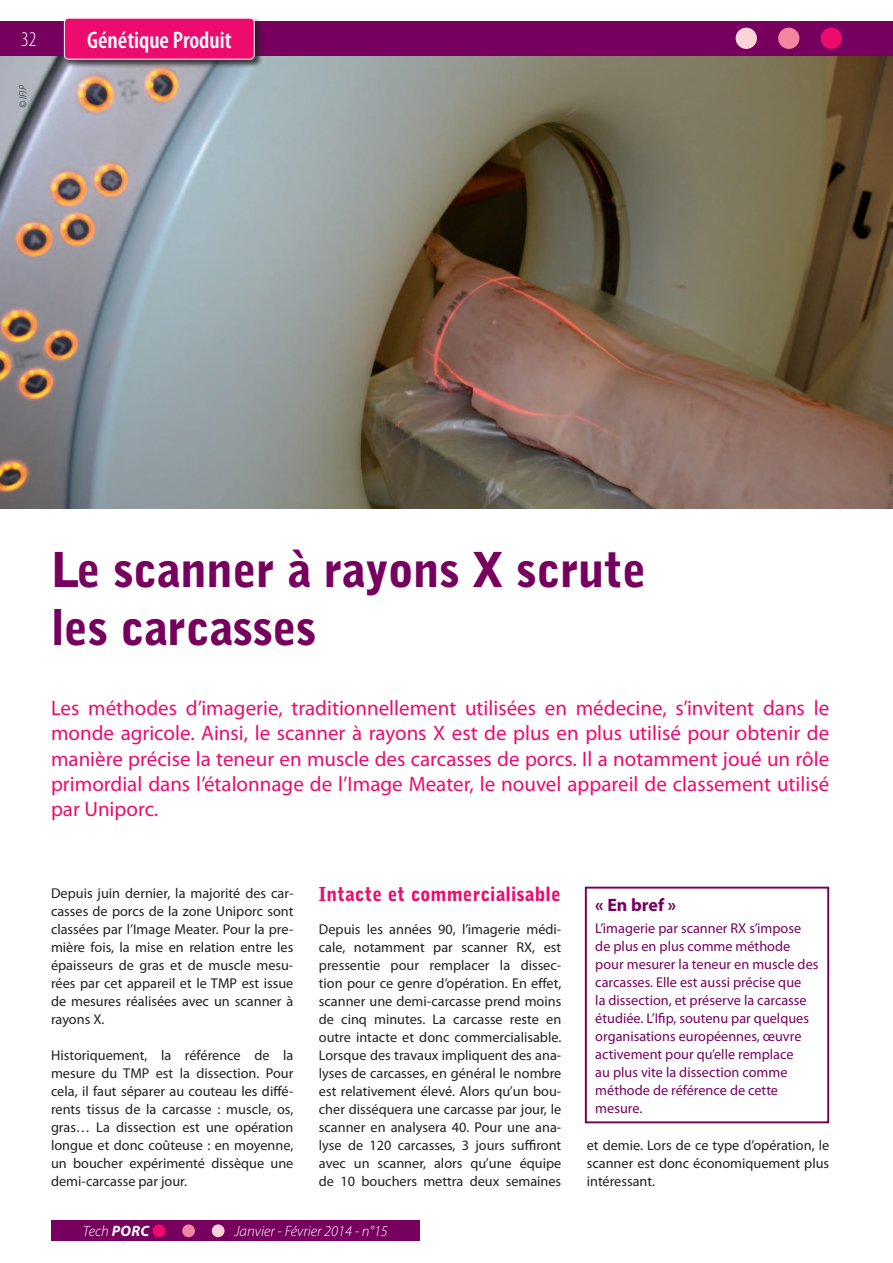
<style>
.page{position:relative;width:893px;height:1263px;background:#fff}
.page>*{position:absolute;margin:0;border:0;box-sizing:border-box;transform-origin:0 0}
.t1{font:900 48px/57.6px "Bell Gothic BT";letter-spacing:-.01em;color:#77005f}
.t2{font:600 condensed 24px "Myriad Pro";color:#fff}
.t3{font:21px/25.2px "Myriad Pro";color:#ed0c6e;text-align:justify}
.t4{font:300 condensed 21px "Myriad Pro";color:#fff}
.t5{font:900 19.2px "Bell Gothic BT";letter-spacing:.01em;color:#ed0c6e}
.t6{font:700 18px "Myriad Pro";color:#77005f}
.t7{font:italic 300 15px "Myriad Pro";color:#fff}
.t8{font:14.25px/18px "Myriad Pro";color:#231f20;text-align:justify}
.t9{font:14.25px/18px "Myriad Pro";color:#77005f}
.t10{font:italic 300 10.5px "Myriad Pro";color:#231f20}
.s1{font-weight:700}
</style>
<div class="page">
<img style="left:0;top:55px;width:893px;height:453px">
<div style="left:0;top:21px;width:893px;height:34px;background:#77005f"></div>
<div style="left:51px;top:1220px;width:368px;height:21px;background:#77005f"></div>
<div style="left:182px;top:1224px;width:13px;height:13px;background:#f3869e;border-radius:50%"></div>
<div style="left:212px;top:1224px;width:13px;height:13px;background:#fbd4d9;border-radius:50%"></div>
<div style="left:153px;top:1224px;width:12px;height:13px;background:#ed0c6e;border-radius:50%"></div>
<div style="left:778px;top:28px;width:21px;height:21px;background:#f3869e;border-radius:50%"></div>
<div style="left:736px;top:28px;width:21px;height:21px;background:#fbd4d9;border-radius:50%"></div>
<div style="left:821px;top:28px;width:21px;height:21px;background:#ed0c6e;border-radius:50%"></div>
<div style="left:64px;top:17px;width:199px;height:51px;background:#231f20;opacity:.8"></div>
<div style="left:64px;top:18px;width:190px;height:41px;background:#ed0c6e;border-radius:4px"></div>
<div style="left:64px;top:18px;width:191px;height:42px;border:1px solid #fff;border-radius:4px"></div>
<div style="left:585px;top:887px;width:244px;height:236px;border:2px solid #77005f"></div>
<h3 class="t4" style="left:21px;top:28px;width:17px">32</h3>
<p class="t10" style="left:17px;top:108px;width:25px;rotate:-90deg">© IFIP</p>
<h2 class="t2" style="left:87px;top:27px;width:146px">Génétique Produit</h2>
<h1 class="t1" style="left:51px;top:540px;width:597px">Le scanner à rayons X scrute les carcasses</h1>
<p class="t3" style="left:51px;top:695px;width:780px">Les méthodes d’imagerie, traditionnellement utilisées en médecine, s’invitent dans le monde agricole. Ainsi, le scanner à rayons X est de plus en plus utilisé pour obtenir de manière précise la teneur en muscle des carcasses de porcs. Il a notamment joué un rôle primordial dans l’étalonnage de l’Image Meater, le nouvel appareil de classement utilisé par Uniporc.</p>
<p class="t8" style="left:51px;top:884px;width:244px">Depuis juin dernier, la majorité des car&shy;casses de porcs de la zone Uniporc sont classées par l’Image Meater. Pour la pre&shy;mière fois, la mise en relation entre les épaisseurs de gras et de muscle mesu&shy;rées par cet appareil et le TMP est issue de mesures réalisées avec un scanner à rayons X.</p>
<p class="t8" style="left:51px;top:1046px;width:244px">Historiquement, la référence de la mesure du TMP est la dissection. Pour cela, il faut séparer au couteau les diffé&shy;rents tissus de la carcasse : muscle, os, gras… La dissection est une opération longue et donc coûteuse : en moyenne, un boucher expérimenté dissèque une demi-carcasse par jour.</p>
<h3 class="t5" style="left:319px;top:882px;width:243px">Intacte et commercialisable</h3>
<p class="t8" style="left:319px;top:920px;width:244px">Depuis les années 90, l’imagerie médi&shy;cale, notamment par scanner RX, est pressentie pour remplacer la dissec&shy;tion pour ce genre d’opération. En effet, scanner une demi-carcasse prend moins de cinq minutes. La carcasse reste en outre intacte et donc commercialisable.<br>Lorsque des travaux impliquent des ana&shy;lyses de carcasses, en général le nombre est relativement élevé. Alors qu’un bou&shy;cher disséquera une carcasse par jour, le scanner en analysera 40. Pour une ana&shy;lyse de 120 carcasses, 3 jours suffiront avec un scanner, alors qu’une équipe de 10 bouchers mettra deux semaines</p>
<p class="t7" style="left:83px;top:1223px;width:68px">Tech <span class="s1">PORC</span></p>
<p class="t7" style="left:234px;top:1223px;width:155px">Janvier - Février 2014 - n°15</p>
<p class="t6" style="left:595px;top:893px;width:82px">« En bref »</p>
<p class="t9" style="left:595px;top:919px;width:225px">L’imagerie par scanner RX s’impose de plus en plus comme méthode pour mesurer la teneur en muscle des carcasses. Elle est aussi précise que<br>la dissection, et préserve la carcasse étudiée. L’Ifip, soutenu par quelques organisations européennes, œuvre activement pour qu’elle remplace<br>au plus vite la dissection comme méthode de référence de cette mesure.</p>
<p class="t8" style="left:587px;top:1136px;width:244px">et demie. Lors de ce type d’opération, le scanner est donc économiquement plus intéressant.</p>
</div>
